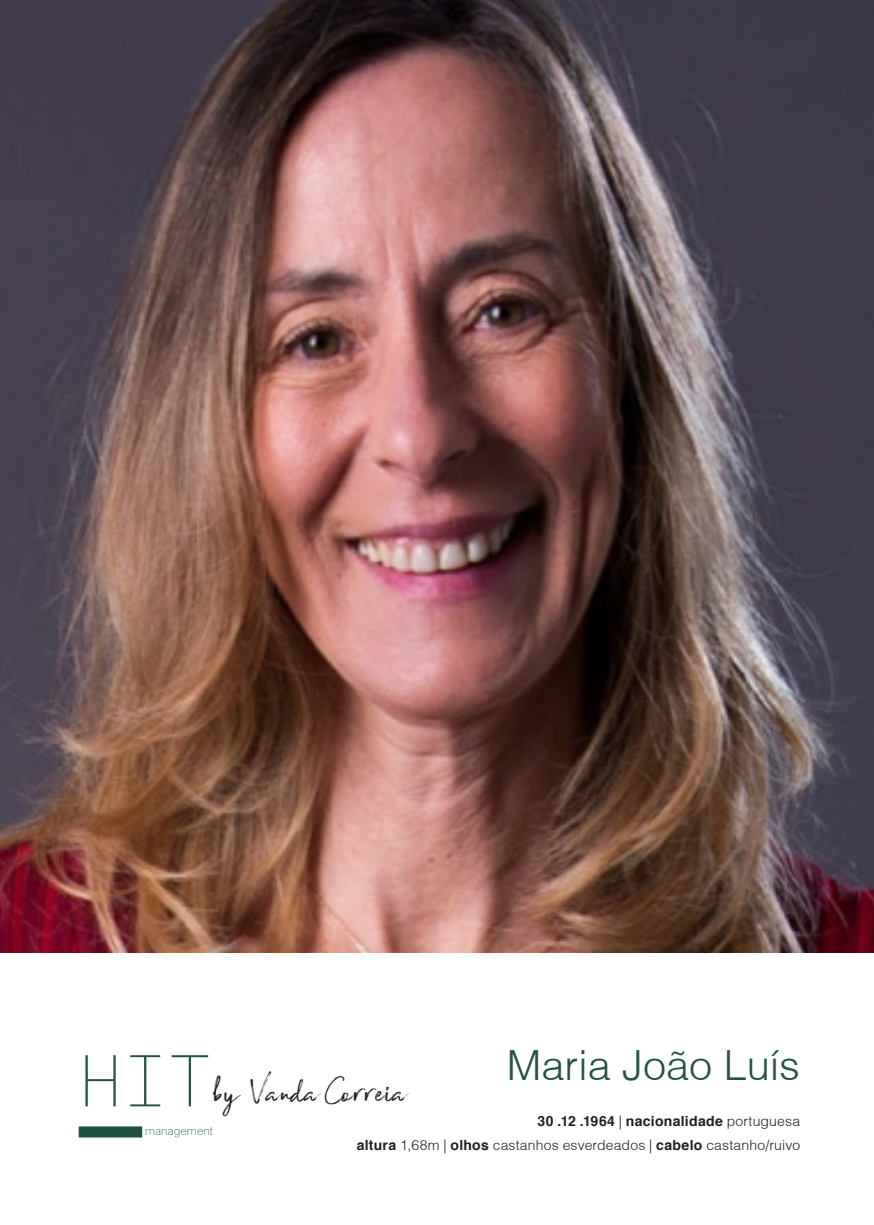
<style>
.page{position:relative;width:874px;height:1225px;background:#fff}
.page>*{position:absolute;margin:0;border:0;box-sizing:border-box;transform-origin:0 0}
.t1{font:200 72px "GT America Mono";color:#265243}
.t2{font:42px "Broadcast Matter";letter-spacing:-.01em;color:#231f20}
.t3{font:300 41.4px "Helvetica";color:#265243}
.t4{font:300 14px "Helvetica";letter-spacing:.01em;color:#231f20}
.t5{font:700 14px "Helvetica";letter-spacing:.02em;color:#231f20}
.t6{font:100 12px "Basel";color:#205244}
.s1{font-weight:300}
.s2{font-weight:700}
</style>
<div class="page">
<img style="left:0;top:0;width:873px;height:952px">
<div style="left:79px;top:1126px;width:63px;height:11px;background:#205244"></div>
<p class="t3" style="left:506px;top:1040px;width:294px">Maria João Luís</p>
<p class="t1" style="left:78px;top:1040px;width:135px">HIT</p>
<p class="t6" style="left:145px;top:1122px;width:69px">management</p>
<p class="t2" style="left:211px;top:1066px;width:195px">by Vanda Correia</p>
<p class="t5" style="left:537px;top:1112px;width:264px">30 .12 .1964 <span class="s1">|</span> nacionalidade <span class="s1">portuguesa</span></p>
<p class="t4" style="left:356px;top:1136px;width:444px"><span class="s2">altura</span> 1,68m | <span class="s2">olhos</span> castanhos esverdeados | <span class="s2">cabelo</span> castanho/ruivo</p>
</div>
